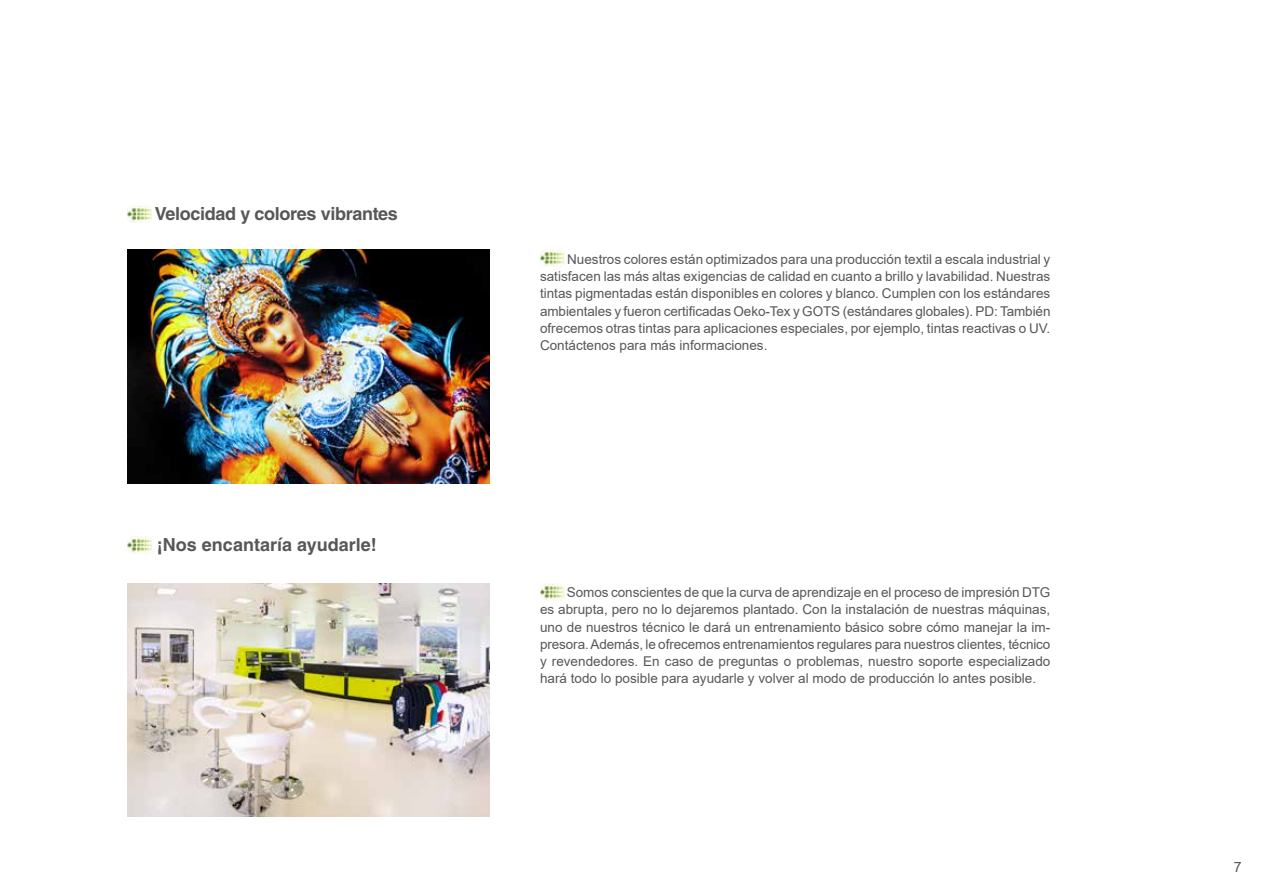
<style>
.page{position:relative;width:1263px;height:893px;background:#fff}
.page>*{position:absolute;margin:0;border:0;box-sizing:border-box;transform-origin:0 0}
.t1{font:700 18px "Helvetica LT Pro";letter-spacing:-.02em;color:#575756}
.t2{font:700 18px "Helvetica LT Pro";color:#575756}
.t3{font:14.25px "Arial";color:#575756}
.t4{font:13.5px/17.2px "Arial";color:#575756;text-align:justify}
</style>
<div class="page">
<img style="left:540px;top:250px;width:24px;height:17px">
<img style="left:540px;top:583px;width:24px;height:17px">
<img style="left:128px;top:250px;width:361px;height:234px">
<img style="left:128px;top:583px;width:361px;height:234px">
<img style="left:128px;top:205px;width:24px;height:17px">
<img style="left:128px;top:536px;width:24px;height:17px">
<h1 class="t1" style="left:155px;top:203px;width:245px">Velocidad y colores vibrantes</h1>
<h1 class="t2" style="left:157px;top:534px;width:221px">¡Nos encantaría ayudarle!</h1>
<p class="t4" style="left:540px;top:250px;width:512px;text-indent:27px">Nuestros colores están optimizados para una producción textil a escala industrial y satisfacen las más altas exigencias de calidad en cuanto a brillo y lavabilidad. Nuestras tintas pigmentadas están disponibles en colores y blanco. Cumplen con los estándares ambientales y fueron certificadas Oeko-Tex y GOTS (estándares globales). PD: También ofrecemos otras tintas para aplicaciones especiales, por ejemplo, tintas reactivas o UV.<br>Contáctenos para más informaciones.</p>
<p class="t4" style="left:540px;top:584px;width:512px;text-indent:27px">Somos conscientes de que la curva de aprendizaje en el proceso de impresión DTG es abrupta, pero no lo dejaremos plantado. Con la instalación de nuestras máquinas, uno de nuestros técnico le dará un entrenamiento básico sobre cómo manejar la im&shy;presora. Además, le ofrecemos entrenamientos regulares para nuestros clientes, técnico y revendedores. En caso de preguntas o problemas, nuestro soporte especializado hará todo lo posible para ayudarle y volver al modo de producción lo antes posible.</p>
<p class="t3" style="left:1234px;top:857px;width:9px">7</p>
</div>
